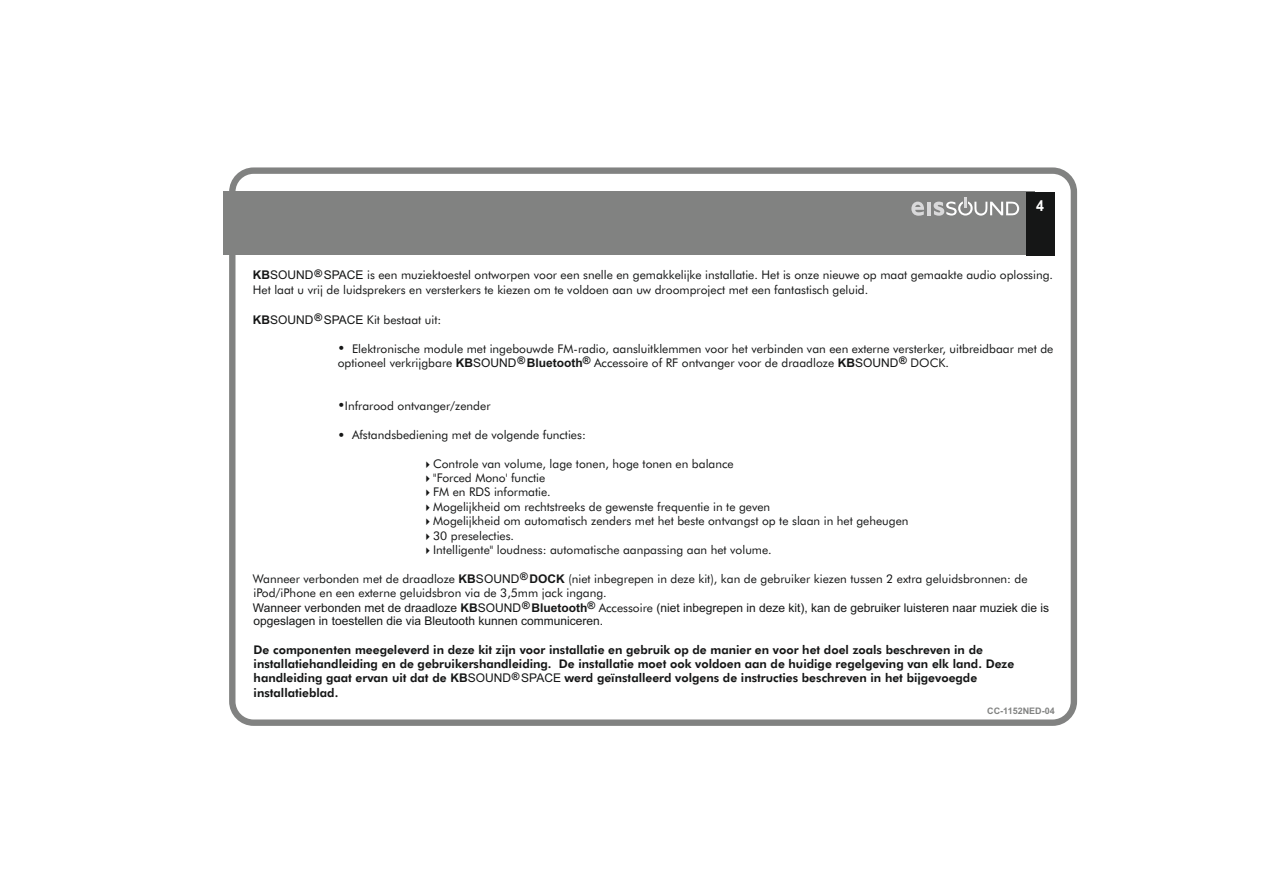
<style>
.page{position:relative;width:1263px;height:893px;background:#fff}
.page>*{position:absolute;margin:0;border:0;box-sizing:border-box;transform-origin:0 0}
.t1{font:700 15px "Arial";color:#fff;scale:.95 1}
.t2{font:12px/14.4px "Futura BT";color:#151616}
.t3{font:800 12px/14.4px "Futura BT";color:#151616}
.t4{font:12px/13.6px "Arial";color:#151616}
.t5{font:700 9px "Arial";color:#818281}
.s1{font-family:"Arial";font-weight:700}
.s2{font-family:"Arial"}
.s3{font-weight:700}
.s4{font-family:"Futura BT"}
.s5{font-family:"Arial";font-weight:400}
</style>
<div class="page">
<div style="left:229px;top:167px;width:848px;height:559px;border:6px solid #818281;border-radius:21px"></div>
<div style="left:223px;top:191px;width:811px;height:64px;background:#818281"></div>
<div style="left:1026px;top:192px;width:28px;height:64px;background:#151616"></div>
<svg style="left:911px;top:202px;width:13px;height:14px"></svg>
<hr style="left:927px;top:202px;width:4px;height:13px;background:#d9d9da">
<svg style="left:934px;top:197px;width:85px;height:19px"></svg>
<p class="t1" style="left:1036px;top:200px;width:10px">4</p>
<p class="t2" style="left:253px;top:269px;width:801px;line-height:15px"><span class="s1">KB</span><span class="s2">SOUND</span><sup>®</sup> <span class="s2">SPACE</span> is een muziektoestel ontworpen voor een snelle en gemakkelijke installatie. Het is onze nieuwe op maat gemaakte audio oplossing.<br>Het laat u vrij de luidsprekers en versterkers te kiezen om te voldoen aan uw droomproject met een fantastisch geluid.</p>
<p class="t2" style="left:253px;top:313px;width:190px"><span class="s1">KB</span><span class="s2">SOUND</span><sup>®</sup> <span class="s2">SPACE</span> Kit bestaat uit:</p>
<p class="t2" style="left:338px;top:342px;width:717px;text-indent:14px">Elektronische module met ingebouwde FM-radio, aansluitklemmen voor het verbinden van een externe versterker, uitbreidbaar met de optioneel verkrijgbare <span class="s1">KB</span><span class="s2">SOUND</span><sup>®</sup> <span class="s1">Bluetooth</span><sup>®</sup> Accessoire of RF ontvanger voor de draadloze <span class="s1">KB</span><span class="s2">SOUND</span><sup>®</sup> DOCK.</p>
<p class="t2" style="left:345px;top:400px;width:147px">Infrarood ontvanger/zender</p>
<p class="t2" style="left:352px;top:429px;width:235px">Afstandsbediening met de volgende functies:</p>
<p class="t2" style="left:423px;top:457px;width:313px">✔Controle van volume, lage tonen, hoge tonen en balance</p>
<p class="t2" style="left:423px;top:472px;width:124px">✔''Forced Mono' functie</p>
<p class="t2" style="left:423px;top:486px;width:130px">✔FM en RDS informatie.</p>
<p class="t2" style="left:423px;top:500px;width:349px">✔Mogelijkheid om rechtstreeks de gewenste frequentie in te geven</p>
<p class="t2" style="left:423px;top:515px;width:487px">✔Mogelijkheid om automatisch zenders met het beste ontvangst op te slaan in het geheugen</p>
<p class="t2" style="left:423px;top:529px;width:93px">✔30 preselecties.</p>
<p class="t2" style="left:423px;top:544px;width:351px">✔Intelligente" loudness: automatische aanpassing aan het volume.</p>
<p class="t2" style="left:253px;top:572px;width:776px">Wanneer verbonden met de draadloze <span class="s1">KB</span><span class="s2">SOUND</span><sup>®</sup> <span class="s1">DOCK</span> (niet inbegrepen in deze kit), kan de gebruiker kiezen tussen 2 extra geluidsbronnen: de iPod/iPhone en een externe geluidsbron via de 3,5mm jack ingang.</p>
<p class="t4" style="left:253px;top:602px;width:798px">Wanneer verbonden met de draadloze <span class="s3">KB</span>SOUND<sup>®</sup> <span class="s3">Bluetooth</span><sup>®</sup> <span class="s4">Accessoire</span> (niet inbegrepen in deze kit), kan de gebruiker luisteren naar muziek die is opgeslagen in toestellen die via Bleutooth kunnen communiceren.</p>
<p class="t3" style="left:254px;top:643px;width:762px">De componenten meegeleverd in deze kit zijn voor installatie en gebruik op de manier en voor het doel zoals beschreven in de installatiehandleiding en de gebruikershandleiding. De installatie moet ook voldoen aan de huidige regelgeving van elk land. Deze handleiding gaat ervan uit dat de <span class="s1">KB</span><span class="s5">SOUND</span><sup>®</sup> <span class="s5">SPACE</span> werd geïnstalleerd volgens de instructies beschreven in het bijgevoegde installatieblad.</p>
<p class="t5" style="left:987px;top:708px;width:69px">CC-1152NED-04</p>
</div>
